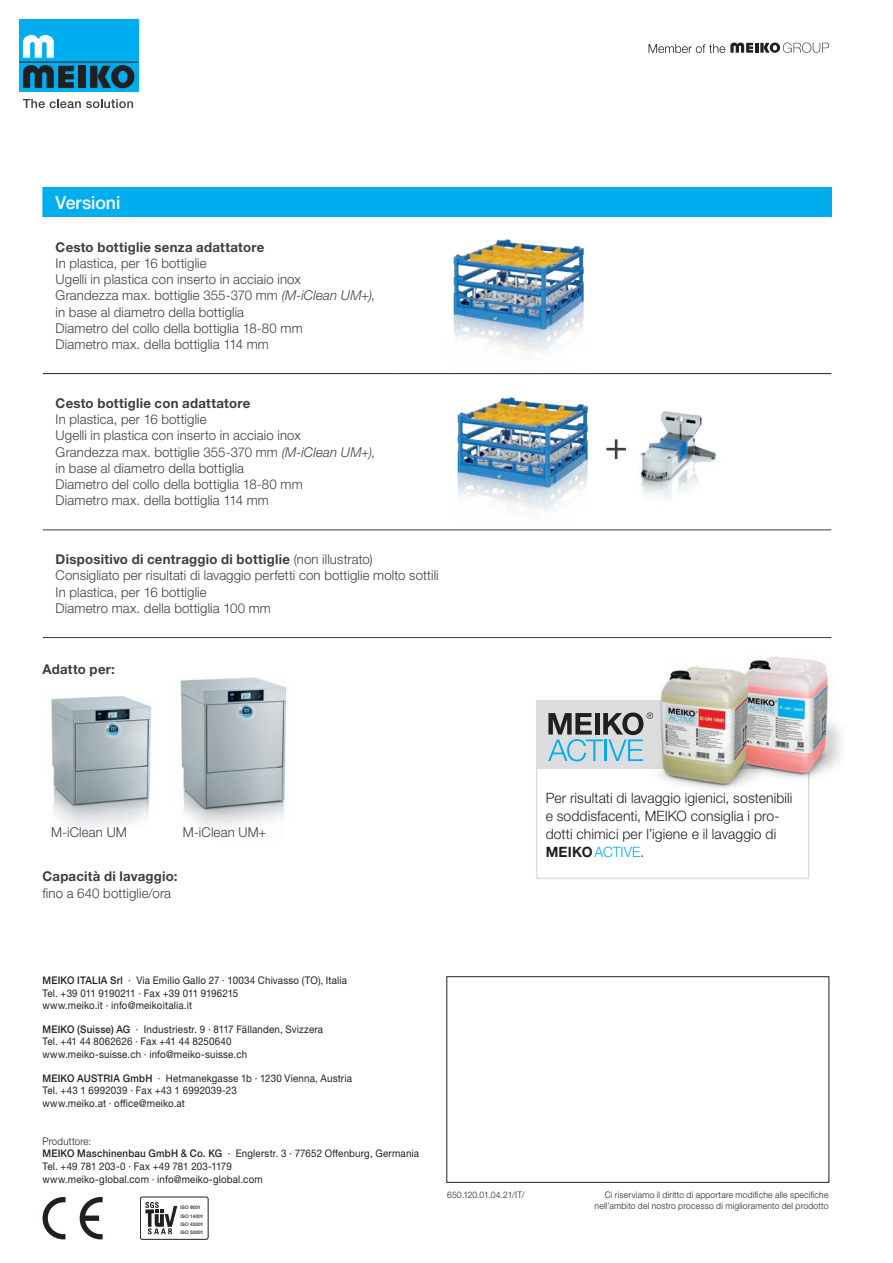
<style>
.page{position:relative;width:893px;height:1263px;background:#fff}
.page>*{position:absolute;margin:0;border:0;box-sizing:border-box;transform-origin:0 0}
.t1{font:500 18px "Helvetica Neue LTW1 G";color:#fff}
.t2{font:300 14.25px/18px "Helvetica Neue LTW1 G";letter-spacing:.01em;color:#231f20}
.t3{font:300 13.5px/16.2px "Helvetica Neue LTW1 G";letter-spacing:.01em;color:#3e3e3f}
.t4{font:700 13.5px "Helvetica Neue LTW1 G";letter-spacing:.02em;color:#3e3e3f}
.t5{font:10.5px/12.6px "Helvetica Neue LTW1 G";letter-spacing:.015em;color:#231f20;scale:.93 1}
.t6{font:300 9px/10.8px "Helvetica Neue LTW1 G";letter-spacing:.025em;color:#231f20;text-align:right;scale:.95 1}
.t7{font:500 4.8px/8.2px "Helvetica Neue LTW1 G";color:#231f20}
.s1{font-style:italic}
.s2{font-weight:700}
.s3{color:#00aeef}
.s4{font-weight:500}
.s5{font-weight:300}
</style>
<div class="page">
<div style="left:43px;top:187px;width:788px;height:30px;background:#00aeef"></div>
<hr style="left:43px;top:529px;width:355px;height:1px;background:#3e3e3f">
<hr style="left:398px;top:529px;width:433px;height:1px;background:#3e3e3f">
<hr style="left:398px;top:187px;width:434px;height:1px;background:#00aeef">
<svg style="left:831px;top:188px;width:1px;height:29px"></svg>
<hr style="left:43px;top:373px;width:355px;height:1px;background:#231f20">
<hr style="left:398px;top:373px;width:433px;height:1px;background:#231f20">
<hr style="left:43px;top:637px;width:355px;height:1px;background:#3e3e3f">
<hr style="left:398px;top:637px;width:433px;height:1px;background:#3e3e3f">
<div style="left:19px;top:19px;width:119px;height:73px;background:#00aeef"></div>
<div style="left:78px;top:66px;width:8px;height:22px;background:#231f20"></div>
<svg style="left:90px;top:65px;width:44px;height:23px"></svg>
<hr style="left:19px;top:62px;width:119px;height:1px;background:#231f20">
<svg style="left:23px;top:35px;width:31px;height:23px"></svg>
<svg style="left:23px;top:65px;width:51px;height:23px"></svg>
<svg style="left:23px;top:99px;width:110px;height:9px"></svg>
<img style="left:447px;top:239px;width:141px;height:136px">
<svg style="left:606px;top:439px;width:20px;height:20px"></svg>
<img style="left:639px;top:411px;width:78px;height:89px">
<img style="left:451px;top:397px;width:141px;height:134px">
<div style="left:536px;top:700px;width:273px;height:179px;border:2px solid #dcdddf"></div>
<div style="left:536px;top:700px;width:273px;height:69px;background:#dcdddf"></div>
<img style="left:653px;top:666px;width:83px;height:123px">
<img style="left:710px;top:666px;width:131px;height:120px">
<img style="left:741px;top:656px;width:86px;height:117px">
<img style="left:661px;top:667px;width:87px;height:116px">
<svg style="left:548px;top:712px;width:105px;height:49px"></svg>
<img style="left:180px;top:677px;width:107px;height:152px">
<img style="left:51px;top:696px;width:101px;height:133px">
<div style="left:446px;top:976px;width:383px;height:207px;border:1px solid #231f20"></div>
<svg style="left:649px;top:43px;width:180px;height:10px"></svg>
<div style="left:140px;top:1197px;width:68px;height:42px;border:1px solid #231f20;border-radius:2px"></div>
<svg style="left:145px;top:1202px;width:32px;height:32px"></svg>
<svg style="left:43px;top:1197px;width:23px;height:42px"></svg>
<svg style="left:80px;top:1197px;width:23px;height:42px"></svg>
<h1 class="t1" style="left:56px;top:192px;width:66px">Versioni</h1>
<p class="t4" style="left:56px;top:239px;width:210px">Cesto bottiglie senza adattatore</p>
<p class="t3" style="left:56px;top:255px;width:321px">In plastica, per 16 bottiglie<br>Ugelli in plastica con inserto in acciaio inox<br>Grandezza max. bottiglie 355-370 mm <span class="s1">(M-iClean UM+)</span>, in base al diametro della bottiglia<br>Diametro del collo della bottiglia 18-80 mm<br>Diametro max. della bottiglia 114 mm</p>
<p class="t4" style="left:56px;top:395px;width:196px">Cesto bottiglie con adattatore</p>
<p class="t3" style="left:56px;top:411px;width:321px">In plastica, per 16 bottiglie<br>Ugelli in plastica con inserto in acciaio inox<br>Grandezza max. bottiglie 355-370 mm <span class="s1">(M-iClean UM+)</span>, in base al diametro della bottiglia<br>Diametro del collo della bottiglia 18-80 mm<br>Diametro max. della bottiglia 114 mm</p>
<p class="t3" style="left:56px;top:551px;width:385px"><span class="s2">Dispositivo di centraggio di bottiglie</span> (non illustrato)<br>Consigliato per risultati di lavaggio perfetti con bottiglie molto sottili In plastica, per 16 bottiglie<br>Diametro max. della bottiglia 100 mm</p>
<p class="t4" style="left:43px;top:661px;width:74px">Adatto per:</p>
<p class="t3" style="left:51px;top:824px;width:77px">M-iClean UM</p>
<p class="t3" style="left:183px;top:824px;width:85px">M-iClean UM+</p>
<p class="t4" style="left:43px;top:868px;width:137px">Capacità di lavaggio:</p>
<p class="t3" style="left:43px;top:885px;width:130px">fino a 640 bottiglie/ora</p>
<p class="t2" style="left:546px;top:789px;width:248px">Per risultati di lavaggio igienici, sostenibili e soddisfacenti, MEIKO consiglia i pro&shy;dotti chimici per l’igiene e il lavaggio di <span class="s2">MEIKO</span><span class="s3">ACTIVE</span>.</p>
<p class="t5" style="left:43px;top:974px;width:329px"><span class="s4">MEIKO ITALIA Srl</span> · Via Emilio Gallo 27 · 10034 Chivasso (TO), Italia<br>Tel. +39 011 9190211 · Fax +39 011 9196215<br>www.meiko.it · info@meikoitalia.it</p>
<p class="t5" style="left:43px;top:1023px;width:303px"><span class="s4">MEIKO (Suisse) AG</span> · Industriestr. 9 · 8117 Fällanden, Svizzera<br>Tel. +41 44 8062626 · Fax +41 44 8250640 www.meiko-suisse.ch · info@meiko-suisse.ch</p>
<p class="t5" style="left:43px;top:1071px;width:334px"><span class="s4">MEIKO AUSTRIA GmbH</span> · Hetmanekgasse 1b · 1230 Vienna, Austria<br>Tel. +43 1 6992039 · Fax +43 1 6992039-23<br>www.meiko.at · office@meiko.at</p>
<p class="t5" style="left:43px;top:1135px;width:406px"><span class="s5">Produttore:<br></span><span class="s4">MEIKO Maschinenbau GmbH &amp; Co. KG</span> · Englerstr. 3 · 77652 Offenburg, Germania Tel. +49 781 203-0 · Fax +49 781 203-1179<br>www.meiko-global.com · info@meiko-global.com</p>
<p class="t7" style="left:181px;top:1204px;width:24px">ISO 9001<br>ISO 14001</p>
<p class="t7" style="left:181px;top:1228px;width:24px">ISO 50001</p>
<p class="t7" style="left:181px;top:1220px;width:24px">ISO 45001</p>
<p class="t6" style="left:447px;top:1189px;width:83px">650.120.01.04.21/IT/</p>
<p class="t6" style="left:595px;top:1189px;width:248px">Ci riserviamo il diritto di apportare modifiche alle specifiche nell’ambito del nostro processo di miglioramento del prodotto</p>
</div>
